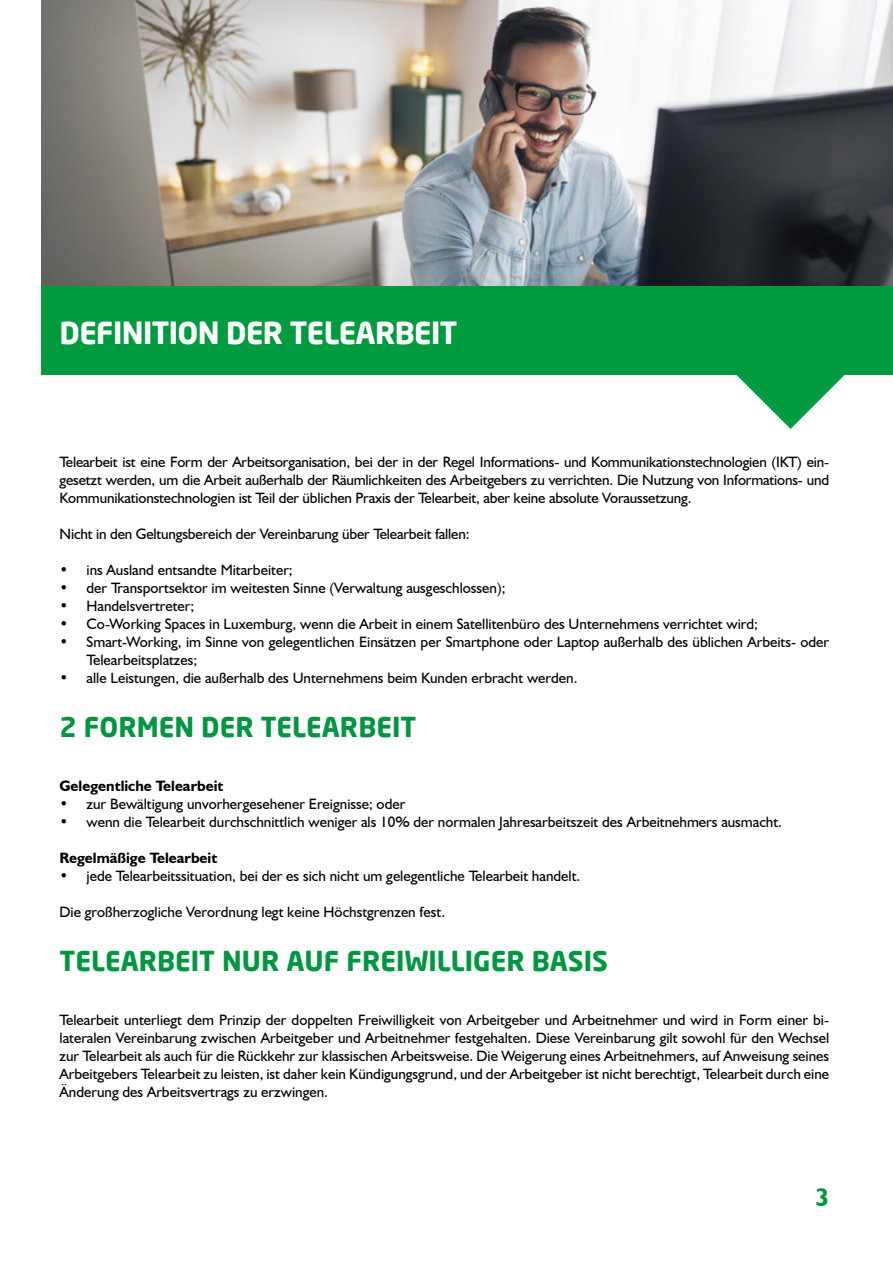
<style>
.page{position:relative;width:893px;height:1263px;background:#fff}
.page>*{position:absolute;margin:0;border:0;box-sizing:border-box;transform-origin:0 0}
.t1{font:700 30px "Neo Sans";letter-spacing:-.02em;color:#fff}
.t2{font:700 27px "Neo Sans";color:#009641}
.t3{font:700 25.2px "Humanist 521 BT";color:#009641}
.t4{font:15px/18px "Humanist 521 BT";color:#000;text-align:justify}
.t5{font:700 15px "Humanist 521 BT";color:#000}
</style>
<div class="page">
<img style="left:41px;top:0;width:852px;height:286px">
<svg style="left:736px;top:375px;width:109px;height:54px"></svg>
<div style="left:41px;top:286px;width:852px;height:89px;background:#009b3e"></div>
<h1 class="t1" style="left:60px;top:313px;width:399px">DEFINITION DER TELEARBEIT</h1>
<p class="t4" style="left:60px;top:452px;width:771px">Telearbeit ist eine Form der Arbeitsorganisation, bei der in der Regel Informations- und Kommunikationstechnologien (IKT) ein&shy;gesetzt werden, um die Arbeit außerhalb der Räumlichkeiten des Arbeitgebers zu verrichten. Die Nutzung von Informations- und Kommunikationstechnologien ist Teil der üblichen Praxis der Telearbeit, aber keine absolute Voraussetzung.</p>
<p class="t4" style="left:60px;top:524px;width:411px">Nicht in den Geltungsbereich der Vereinbarung über Telearbeit fallen:</p>
<p class="t4" style="left:60px;top:560px;width:235px">• ins Ausland entsandte Mitarbeiter;</p>
<p class="t4" style="left:60px;top:578px;width:447px">• der Transportsektor im weitesten Sinne (Verwaltung ausgeschlossen);</p>
<p class="t4" style="left:60px;top:596px;width:136px">• Handelsvertreter;</p>
<p class="t4" style="left:60px;top:614px;width:700px">• Co-Working Spaces in Luxemburg, wenn die Arbeit in einem Satellitenbüro des Unternehmens verrichtet wird;</p>
<p class="t4" style="left:87px;top:632px;width:744px;text-indent:-27px">• Smart-Working, im Sinne von gelegentlichen Einsätzen per Smartphone oder Laptop außerhalb des üblichen Arbeits- oder<br>Telearbeitsplatzes;</p>
<p class="t4" style="left:60px;top:668px;width:519px">• alle Leistungen, die außerhalb des Unternehmens beim Kunden erbracht werden.</p>
<h2 class="t2" style="left:60px;top:709px;width:358px">2 FORMEN DER TELEARBEIT</h2>
<p class="t5" style="left:60px;top:776px;width:165px">Gelegentliche Telearbeit</p>
<p class="t4" style="left:60px;top:794px;width:347px">• zur Bewältigung unvorhergesehener Ereignisse; oder</p>
<p class="t4" style="left:60px;top:812px;width:724px">• wenn die Telearbeit durchschnittlich weniger als 10% der normalen Jahresarbeitszeit des Arbeitnehmers ausmacht.</p>
<p class="t5" style="left:60px;top:848px;width:159px">Regelmäßige Telearbeit</p>
<p class="t4" style="left:60px;top:866px;width:522px">• jede Telearbeitssituation, bei der es sich nicht um gelegentliche Telearbeit handelt.</p>
<p class="t4" style="left:60px;top:902px;width:387px">Die großherzogliche Verordnung legt keine Höchstgrenzen fest.</p>
<h2 class="t2" style="left:60px;top:943px;width:550px">TELEARBEIT NUR AUF FREIWILLIGER BASIS</h2>
<p class="t4" style="left:60px;top:1010px;width:771px">Telearbeit unterliegt dem Prinzip der doppelten Freiwilligkeit von Arbeitgeber und Arbeitnehmer und wird in Form einer bi&shy;lateralen Vereinbarung zwischen Arbeitgeber und Arbeitnehmer festgehalten. Diese Vereinbarung gilt sowohl für den Wechsel zur Telearbeit als auch für die Rückkehr zur klassischen Arbeitsweise. Die Weigerung eines Arbeitnehmers, auf Anweisung seines Arbeitgebers Telearbeit zu leisten, ist daher kein Kündigungsgrund, und der Arbeitgeber ist nicht berechtigt, Telearbeit durch eine Änderung des Arbeitsvertrags zu erzwingen.</p>
<h3 class="t3" style="left:815px;top:1182px;width:15px">3</h3>
</div>
